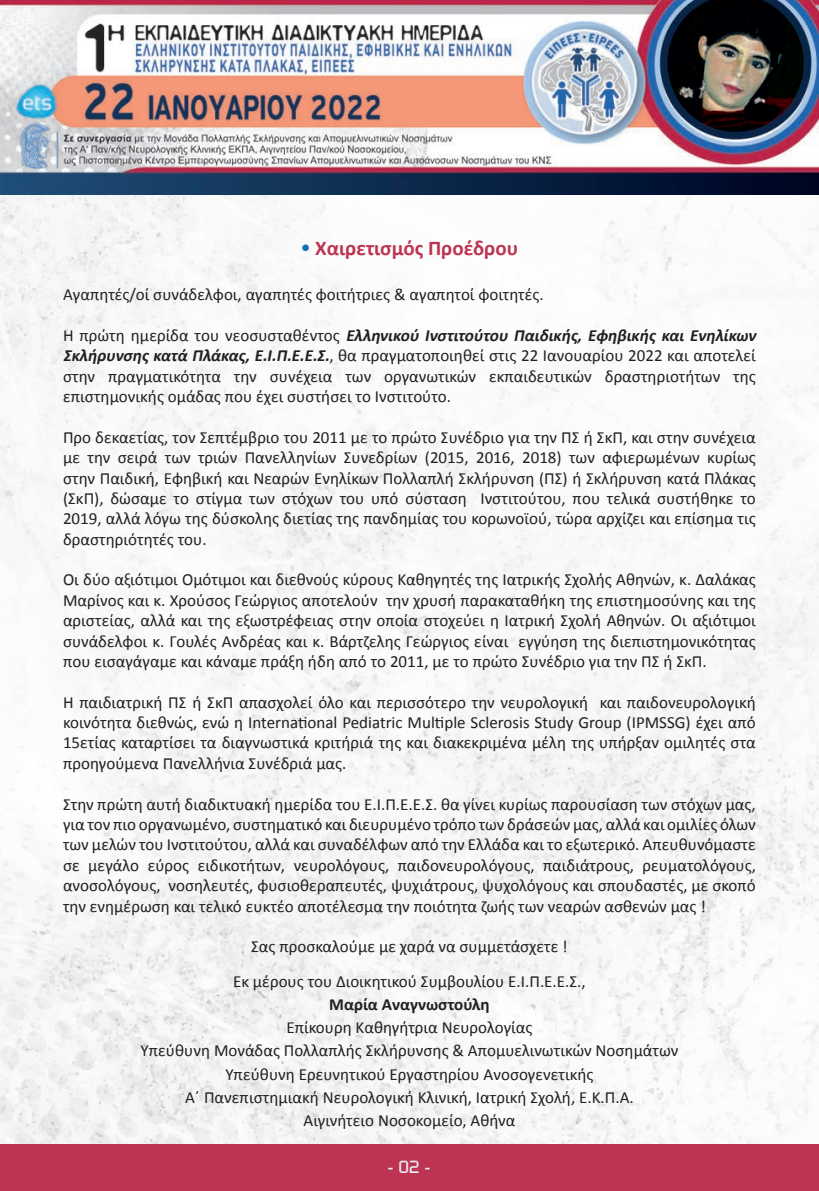
<style>
.page{position:relative;width:819px;height:1191px;background:#fff}
.page>*{position:absolute;margin:0;border:0;box-sizing:border-box;transform-origin:0 0}
.t1{font:700 21px "Calibri";color:#bc3452}
.t2{font:17.5px "PF Bevel";color:#ebedf0}
.t3{font:16.97px/20.3px "Calibri";color:#231f20;text-align:justify}
.t4{font:700 16.97px "Calibri";color:#231f20}
.s1{font-family:"PF Highway Gothic";color:#146cb3}
.s2{font-weight:700;font-style:italic}
</style>
<div class="page">
<img style="left:0;top:195px;width:819px;height:949px">
<img style="left:0;top:0;width:819px;height:195px">
<div style="left:0;top:1144px;width:819px;height:47px;background:#bc3452"></div>
<p class="t1" style="left:301px;top:233px;width:219px"><span class="s1">•</span> Χαιρετισμός Πρoέδρου</p>
<p class="t3" style="left:63px;top:284px;width:482px">Αγαπητές/οί συνάδελφοι, αγαπητές φοιτήτριες &amp; αγαπητοί φοιτητές.</p>
<p class="t3" style="left:63px;top:325px;width:698px;text-align:left">Η π ρ ώ τ η η μ ε ρ ίδ α τ ο υ ν ε ο σ υ σ τ α θ έ ν τ ο ς <span class="s2">Ελληνικού Ινστιτούτου Παιδικής, Εφηβικής και Ενηλίκων Σκλήρυνσηςκατά Πλάκας,Ε.Ι.Π.Ε.Ε.Σ.</span>, θα πραγματοποιηθεί στις 22 Ιανουαρίου 2022 και αποτελεί στην πραγματικότητα την συνέχεια των οργανωτικών εκπαιδευτικών δραστηριοτήτων της επιστημονικής ομάδας που έχει συστήσει το Ινστιτούτο.</p>
<p class="t3" style="left:63px;top:426px;width:694px">Προ δεκαετίας, τον Σεπτέμβριο του 2011 με το πρώτο Συνέδριο για την ΠΣ ή ΣκΠ, και στην συνέχεια με την σειρά των τριών Πανελληνίων Συνεδρίων (2015, 2016, 2018) των αφιερωμένων κυρίως στην Παιδική, Εφηβική και Νεαρών Ενηλίκων Πολλαπλή Σκλήρυνση (ΠΣ) ή Σκλήρυνση κατά Πλάκας (ΣκΠ), δώσαμε το στίγμα των στόχων του υπό σύσταση Ινστιτούτου, που τελικά συστήθηκε το 2019, αλλά λόγω της δύσκολης διετίας της πανδημίας του κορωνοϊού, τώρα αρχίζει και επίσημα τις δραστηριότητές του.</p>
<p class="t3" style="left:63px;top:569px;width:694px">Οι δύο αξιότιμοι Ομότιμοι και διεθνούς κύρους Καθηγητές της Ιατρικής Σχολής Αθηνών, κ. Δαλάκας Μαρίνος και κ. Χρούσος Γεώργιος αποτελούν την χρυσή παρακαταθήκη της επιστημοσύνης και της αριστείας, αλλά και της εξωστρέφειας στην οποία στοχεύει η Ιατρική Σχολή Αθηνών. Οι αξιότιμοι συνάδελφοι κ. Γουλές Ανδρέας και κ. Βάρτζελης Γεώργιος είναι εγγύηση της διεπιστημονικότητας που εισαγάγαμε και κάναμε πράξη ήδη από το 2011, με το πρώτο Συνέδριο για την ΠΣ ή ΣκΠ.</p>
<p class="t3" style="left:63px;top:691px;width:694px">Η παιδιατρική ΠΣ ή ΣκΠ απασχολεί όλο και περισσότερο την νευρολογική και παιδονευρολογική κοινότητα διεθνώς, ενώ η International Pediatric Multiple Sclerosis Study Group (IPMSSG) έχει από 15ετίας καταρτίσει τα διαγνωστικά κριτήριά της και διακεκριμένα μέλη της υπήρξαν ομιλητές στα προηγούμενα Πανελλήνια Συνέδριά μας.</p>
<p class="t3" style="left:63px;top:793px;width:694px">Στην πρώτη αυτή διαδικτυακή ημερίδα του Ε.Ι.Π.Ε.Ε.Σ. θα γίνει κυρίως παρουσίαση των στόχων μας, για τον πιο οργανωμένο, συστηματικό και διευρυμένο τρόπο των δράσεών μας, αλλά και ομιλίες όλων των μελών του Ινστιτούτου, αλλά και συναδέλφων από την Ελλάδα και το εξωτερικό. Απευθυνόμαστε σε μεγάλο εύρος ειδικοτήτων, νευρολόγους, παιδονευρολόγους, παιδιάτρους, ρευματολόγους, ανοσολόγους, νοσηλευτές, φυσιοθεραπευτές, ψυχιάτρους, ψυχολόγους και σπουδαστές, με σκοπό την ενημέρωση και τελικό ευκτέο αποτέλεσμα την ποιότητα ζωής των νεαρών ασθενών μας !</p>
<p class="t3" style="left:251px;top:936px;width:318px">Σας προσκαλούμε με χαρά να συμμετάσχετε !</p>
<p class="t3" style="left:233px;top:970px;width:354px">Εκ μέρους του Διοικητικού Συμβουλίου Ε.Ι.Π.Ε.Ε.Σ.,</p>
<p class="t4" style="left:329px;top:992px;width:162px">Μαρία Αναγνωστούλη</p>
<p class="t3" style="left:286px;top:1017px;width:248px">Επίκουρη Καθηγήτρια Νευρολογίας</p>
<p class="t3" style="left:140px;top:1040px;width:539px">Υπεύθυνη Μονάδας Πολλαπλής Σκλήρυνσης &amp; Απομυελινωτικών Νοσημάτων</p>
<p class="t3" style="left:225px;top:1063px;width:370px">Υπεύθυνη Ερευνητικού Εργαστηρίου Ανοσογενετικής</p>
<p class="t3" style="left:185px;top:1086px;width:450px">Α΄ Πανεπιστημιακή Νευρολογική Κλινική, Ιατρική Σχολή, Ε.Κ.Π.Α.</p>
<p class="t3" style="left:303px;top:1110px;width:213px">Αιγινήτειο Νοσοκομείο, Αθήνα</p>
<p class="t2" style="left:388px;top:1156px;width:44px">- 02 -</p>
</div>
